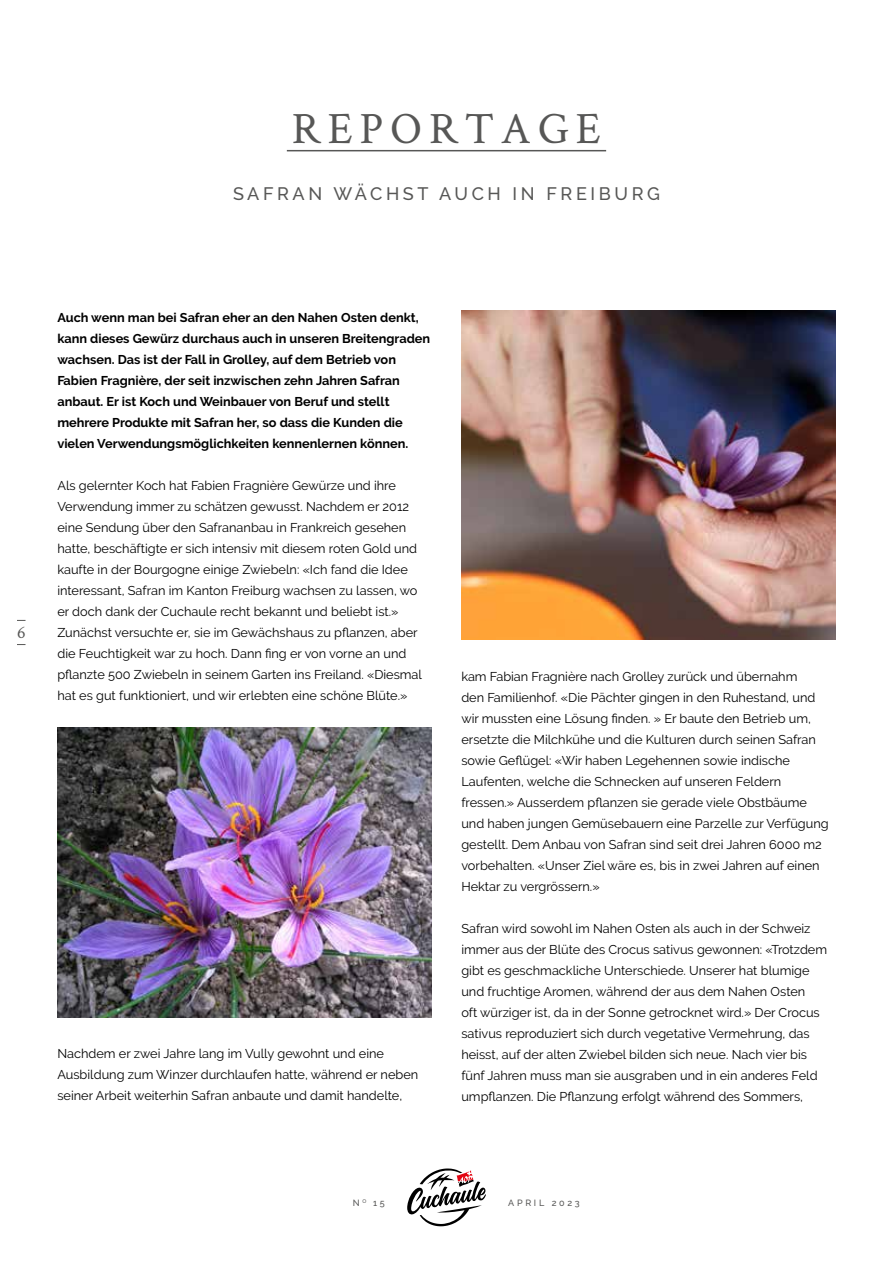
<style>
.page{position:relative;width:893px;height:1263px;background:#fff}
.page>*{position:absolute;margin:0;border:0;box-sizing:border-box;transform-origin:0 0}
.t1{font:45px "Crimson Text";letter-spacing:.15em;color:#575756}
.t2{font:500 18px "Raleway";letter-spacing:.2em;color:#575756}
.t3{font:18px "Crimson Text";color:#575756}
.t4{font:12.75px/21px "Raleway";color:#000}
.t5{font:700 12.75px/21px "Raleway";color:#000}
.t6{font:500 9px "Raleway";letter-spacing:.3em;color:#575756}
</style>
<div class="page">
<svg style="left:407px;top:1168px;width:79px;height:58px"></svg>
<hr style="left:287px;top:150px;width:319px;height:1px;background:#575756">
<img style="left:57px;top:727px;width:375px;height:290px">
<img style="left:461px;top:310px;width:375px;height:329px">
<h1 class="t1" style="left:292px;top:98px;width:311px">REPORTAGE</h1>
<h2 class="t2" style="left:233px;top:183px;width:428px">SAFRAN WÄCHST AUCH IN FREIBURG</h2>
<h2 class="t3" style="left:17px;top:620px;width:10px">6</h2>
<p class="t5" style="left:57px;top:307px;width:374px">Auch wenn man bei Safran eher an den Nahen Osten denkt, kann dieses Gewürz durchaus auch in unseren Breitengraden wachsen. Das ist der Fall in Grolley, auf dem Betrieb von Fabien Fragnière, der seit inzwischen zehn Jahren Safran anbaut. Er ist Koch und Weinbauer von Beruf und stellt mehrere Produkte mit Safran her, so dass die Kunden die vielen Verwendungsmöglichkeiten kennenlernen können.</p>
<p class="t4" style="left:57px;top:475px;width:366px">Als gelernter Koch hat Fabien Fragnière Gewürze und ihre Verwendung immer zu schätzen gewusst. Nachdem er 2012 eine Sendung über den Safrananbau in Frankreich gesehen hatte, beschäftigte er sich intensiv mit diesem roten Gold und kaufte in der Bourgogne einige Zwiebeln: «Ich fand die Idee interessant, Safran im Kanton Freiburg wachsen zu lassen, wo er doch dank der Cuchaule recht bekannt und beliebt ist.» Zunächst versuchte er, sie im Gewächshaus zu pflanzen, aber die Feuchtigkeit war zu hoch. Dann fing er von vorne an und pflanzte 500 Zwiebeln in seinem Garten ins Freiland. «Diesmal hat es gut funktioniert, und wir erlebten eine schöne Blüte.»</p>
<p class="t4" style="left:57px;top:1042px;width:362px">Nachdem er zwei Jahre lang im Vully gewohnt und eine<br>Ausbildung zum Winzer durchlaufen hatte, während er neben seiner Arbeit weiterhin Safran anbaute und damit handelte,</p>
<p class="t4" style="left:461px;top:666px;width:369px">kam Fabian Fragnière nach Grolley zurück und übernahm<br>den Familienhof. «Die Pächter gingen in den Ruhestand, und wir mussten eine Lösung finden. » Er baute den Betrieb um, ersetzte die Milchkühe und die Kulturen durch seinen Safran sowie Geflügel: «Wir haben Legehennen sowie indische Laufenten, welche die Schnecken auf unseren Feldern fressen.» Ausserdem pflanzen sie gerade viele Obstbäume und haben jungen Gemüsebauern eine Parzelle zur Verfügung gestellt. Dem Anbau von Safran sind seit drei Jahren 6000 m2 vorbehalten. «Unser Ziel wäre es, bis in zwei Jahren auf einen Hektar zu vergrössern.»</p>
<p class="t4" style="left:461px;top:918px;width:367px">Safran wird sowohl im Nahen Osten als auch in der Schweiz immer aus der Blüte des Crocus sativus gewonnen: «Trotzdem gibt es geschmackliche Unterschiede. Unserer hat blumige und fruchtige Aromen, während der aus dem Nahen Osten<br>oft würziger ist, da in der Sonne getrocknet wird.» Der Crocus sativus reproduziert sich durch vegetative Vermehrung, das heisst, auf der alten Zwiebel bilden sich neue. Nach vier bis fünf Jahren muss man sie ausgraben und in ein anderes Feld umpflanzen. Die Pflanzung erfolgt während des Sommers,</p>
<p class="t6" style="left:353px;top:1197px;width:33px">N<sup>O</sup> 15</p>
<p class="t6" style="left:508px;top:1197px;width:73px">APRIL 2023</p>
</div>
